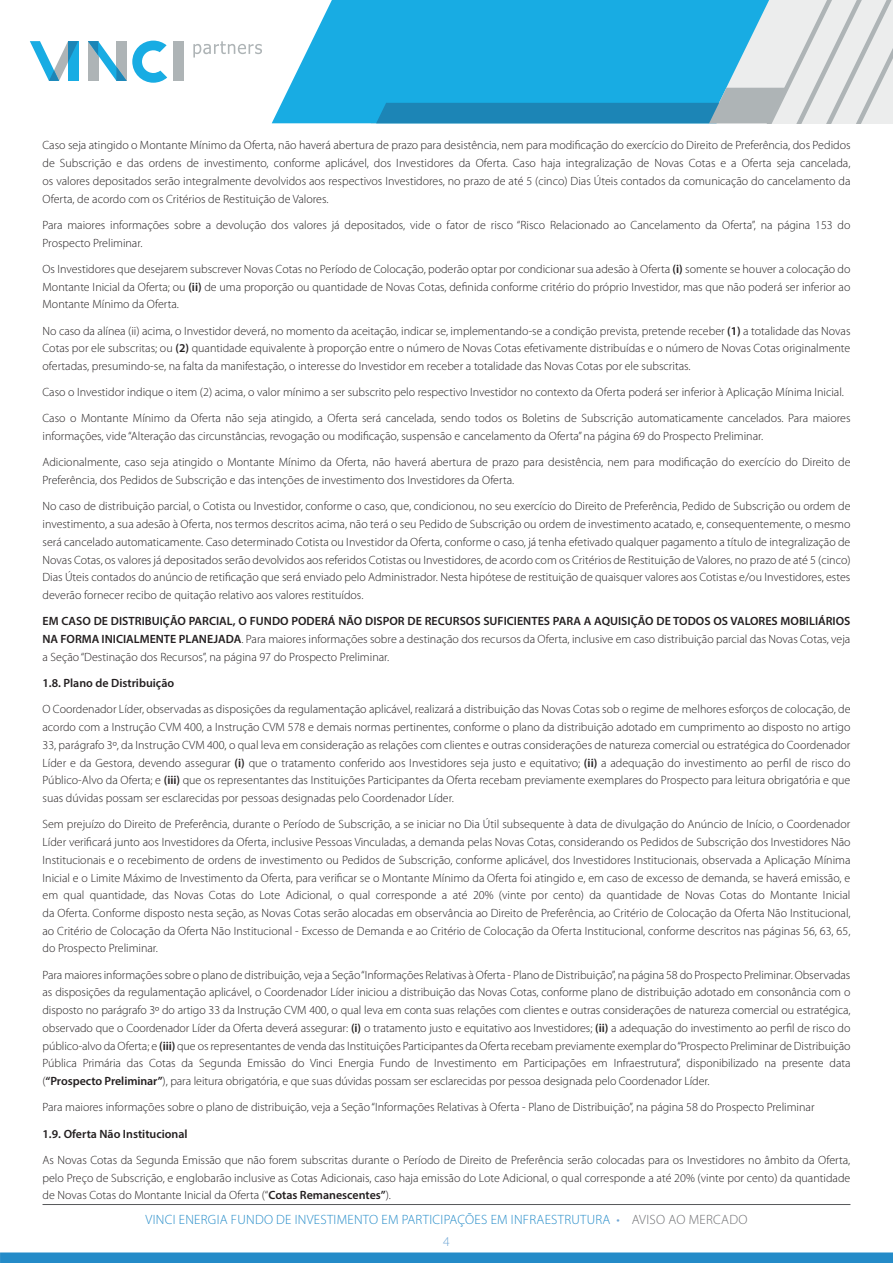
<style>
.page{position:relative;width:893px;height:1263px;background:#fff}
.page>*{position:absolute;margin:0;border:0;box-sizing:border-box;transform-origin:0 0}
.t1{font:300 13.5px/21.8px "Myriad Pro";letter-spacing:.02em;color:#248bc8;text-align:center}
.t2{font:300 12px/17.7px "Myriad Pro";color:#231f20;text-align:justify}
.t3{font:600 12px "Myriad Pro";color:#231f20}
.s1{font-weight:600}
.s2{color:#6fa6d5}
.s3{color:#6c6d70}
</style>
<div class="page">
<div style="left:0;top:1252px;width:893px;height:11px;background:#248bc8"></div>
<hr style="left:43px;top:1204px;width:807px;height:1px;background:#57585a">
<svg style="left:272px;top:0;width:104px;height:123px;fill:#18ace3"></svg>
<svg style="left:376px;top:0;width:516px;height:123px;background:#52b7dd"></svg>
<div style="left:173px;top:41px;width:11px;height:40px;background:#aeb4b6"></div>
<svg style="left:30px;top:41px;width:48px;height:40px"></svg>
<svg style="left:88px;top:41px;width:79px;height:42px"></svg>
<svg style="left:193px;top:41px;width:69px;height:17px"></svg>
<p class="t2" style="left:43px;top:137px;width:809px">Caso seja atingido o Montante Mínimo da Oferta, não haverá abertura de prazo para desistência, nem para modificação do exercício do Direito de Preferência, dos Pedidos de Subscrição e das ordens de investimento, conforme aplicável, dos Investidores da Oferta. Caso haja integralização de Novas Cotas e a Oferta seja cancelada, os valores depositados serão integralmente devolvidos aos respectivos Investidores, no prazo de até 5 (cinco) Dias Úteis contados da comunicação do cancelamento da Oferta, de acordo com os Critérios de Restituição de Valores.</p>
<p class="t2" style="left:43px;top:216px;width:809px">Para maiores informações sobre a devolução dos valores já depositados, vide o fator de risco “Risco Relacionado ao Cancelamento da Oferta”, na página 153 do<br>Prospecto Preliminar.</p>
<p class="t2" style="left:43px;top:260px;width:809px">Os Investidores que desejarem subscrever Novas Cotas no Período de Colocação, poderão optar por condicionar sua adesão à Oferta <span class="s1">(i)</span> somente se houver a colocação do Montante Inicial da Oferta; ou <span class="s1">(ii)</span> de uma proporção ou quantidade de Novas Cotas, definida conforme critério do próprio Investidor, mas que não poderá ser inferior ao Montante Mínimo da Oferta.</p>
<p class="t2" style="left:43px;top:322px;width:809px">No caso da alínea (ii) acima, o Investidor deverá, no momento da aceitação, indicar se, implementando-se a condição prevista, pretende receber <span class="s1">(1)</span> a totalidade das Novas Cotas por ele subscritas; ou <span class="s1">(2)</span> quantidade equivalente à proporção entre o número de Novas Cotas efetivamente distribuídas e o número de Novas Cotas originalmente ofertadas, presumindo-se, na falta da manifestação, o interesse do Investidor em receber a totalidade das Novas Cotas por ele subscritas.</p>
<p class="t2" style="left:43px;top:379px;width:809px;line-height:26.2px">Caso o Investidor indique o item (2) acima, o valor mínimo a ser subscrito pelo respectivo Investidor no contexto da Oferta poderá ser inferior à Aplicação Mínima Inicial.<br>Caso o Montante Mínimo da Oferta não seja atingido, a Oferta será cancelada, sendo todos os Boletins de Subscrição automaticamente cancelados. Para maiores</p>
<p class="t2" style="left:43px;top:423px;width:809px;line-height:26.2px">informações, vide “Alteração das circunstâncias, revogação ou modificação, suspensão e cancelamento da Oferta” na página 69 do Prospecto Preliminar.<br>Adicionalmente, caso seja atingido o Montante Mínimo da Oferta, não haverá abertura de prazo para desistência, nem para modificação do exercício do Direito de</p>
<p class="t2" style="left:43px;top:467px;width:809px;line-height:26.2px">Preferência, dos Pedidos de Subscrição e das intenções de investimento dos Investidores da Oferta.<br>No caso de distribuição parcial, o Cotista ou Investidor, conforme o caso, que, condicionou, no seu exercício do Direito de Preferência, Pedido de Subscrição ou ordem de</p>
<p class="t2" style="left:43px;top:515px;width:809px">investimento, a sua adesão à Oferta, nos termos descritos acima, não terá o seu Pedido de Subscrição ou ordem de investimento acatado, e, consequentemente, o mesmo será cancelado automaticamente. Caso determinado Cotista ou Investidor da Oferta, conforme o caso, já tenha efetivado qualquer pagamento a título de integralização de Novas Cotas, os valores já depositados serão devolvidos aos referidos Cotistas ou Investidores, de acordo com os Critérios de Restituição de Valores, no prazo de até 5 (cinco)<br>Dias Úteis contados do anúncio de retificação que será enviado pelo Administrador. Nesta hipótese de restituição de quaisquer valores aos Cotistas e/ou Investidores, estes deverão fornecer recibo de quitação relativo aos valores restituídos.</p>
<p class="t2" style="left:43px;top:613px;width:809px"><span class="s1">EM CASO DE DISTRIBUIÇÃO PARCIAL, O FUNDO PODERÁ NÃO DISPOR DE RECURSOS SUFICIENTES PARA A AQUISIÇÃO DE TODOS OS VALORES MOBILIÁRIOS NA FORMA INICIALMENTE PLANEJADA</span>. Para maiores informações sobre a destinação dos recursos da Oferta, inclusive em caso distribuição parcial das Novas Cotas, veja a Seção “Destinação dos Recursos”, na página 97 do Prospecto Preliminar.</p>
<p class="t3" style="left:43px;top:675px;width:133px">1.8. Plano de Distribuição</p>
<p class="t2" style="left:43px;top:701px;width:809px">O Coordenador Líder, observadas as disposições da regulamentação aplicável, realizará a distribuição das Novas Cotas sob o regime de melhores esforços de colocação, de acordo com a Instrução CVM 400, a Instrução CVM 578 e demais normas pertinentes, conforme o plano da distribuição adotado em cumprimento ao disposto no artigo 33, parágrafo 3º, da Instrução CVM 400, o qual leva em consideração as relações com clientes e outras considerações de natureza comercial ou estratégica do Coordenador Líder e da Gestora, devendo assegurar <span class="s1">(i)</span> que o tratamento conferido aos Investidores seja justo e equitativo; <span class="s1">(ii)</span> a adequação do investimento ao perfil de risco do Público-Alvo da Oferta; e <span class="s1">(iii)</span> que os representantes das Instituições Participantes da Oferta recebam previamente exemplares do Prospecto para leitura obrigatória e que suas dúvidas possam ser esclarecidas por pessoas designadas pelo Coordenador Líder.</p>
<p class="t2" style="left:43px;top:816px;width:809px">Sem prejuízo do Direito de Preferência, durante o Período de Subscrição, a se iniciar no Dia Útil subsequente à data de divulgação do Anúncio de Início, o Coordenador Líder verificará junto aos Investidores da Oferta, inclusive Pessoas Vinculadas, a demanda pelas Novas Cotas, considerando os Pedidos de Subscrição dos Investidores Não Institucionais e o recebimento de ordens de investimento ou Pedidos de Subscrição, conforme aplicável, dos Investidores Institucionais, observada a Aplicação Mínima Inicial e o Limite Máximo de Investimento da Oferta, para verificar se o Montante Mínimo da Oferta foi atingido e, em caso de excesso de demanda, se haverá emissão, e em qual quantidade, das Novas Cotas do Lote Adicional, o qual corresponde a até 20% (vinte por cento) da quantidade de Novas Cotas do Montante Inicial da Oferta. Conforme disposto nesta seção, as Novas Cotas serão alocadas em observância ao Direito de Preferência, ao Critério de Colocação da Oferta Não Institucional, ao Critério de Colocação da Oferta Não Institucional - Excesso de Demanda e ao Critério de Colocação da Oferta Institucional, conforme descritos nas páginas 56, 63, 65, do Prospecto Preliminar.</p>
<p class="t2" style="left:43px;top:966px;width:809px">Para maiores informações sobre o plano de distribuição, veja a Seção “Informações Relativas à Oferta - Plano de Distribuição”, na página 58 do Prospecto Preliminar. Observadas as disposições da regulamentação aplicável, o Coordenador Líder iniciou a distribuição das Novas Cotas, conforme plano de distribuição adotado em consonância com o disposto no parágrafo 3º do artigo 33 da Instrução CVM 400, o qual leva em conta suas relações com clientes e outras considerações de natureza comercial ou estratégica, observado que o Coordenador Líder da Oferta deverá assegurar: <span class="s1">(i)</span> o tratamento justo e equitativo aos Investidores; <span class="s1">(ii)</span> a adequação do investimento ao perfil de risco do público-alvo da Oferta; e <span class="s1">(iii)</span> que os representantes de venda das Instituições Participantes da Oferta recebam previamente exemplar do “Prospecto Preliminar de Distribuição Pública Primária das Cotas da Segunda Emissão do Vinci Energia Fundo de Investimento em Participações em Infraestrutura”, disponibilizado na presente data (<span class="s1">“Prospecto Preliminar”</span>), para leitura obrigatória, e que suas dúvidas possam ser esclarecidas por pessoa designada pelo Coordenador Líder.</p>
<p class="t2" style="left:43px;top:1099px;width:773px">Para maiores informações sobre o plano de distribuição, veja a Seção “Informações Relativas à Oferta - Plano de Distribuição”, na página 58 do Prospecto Preliminar</p>
<p class="t3" style="left:43px;top:1126px;width:147px">1.9. Oferta Não Institucional</p>
<p class="t2" style="left:43px;top:1151px;width:809px">As Novas Cotas da Segunda Emissão que não forem subscritas durante o Período de Direito de Preferência serão colocadas para os Investidores no âmbito da Oferta, pelo Preço de Subscrição, e englobarão inclusive as Cotas Adicionais, caso haja emissão do Lote Adicional, o qual corresponde a até 20% (vinte por cento) da quantidade de Novas Cotas do Montante Inicial da Oferta (“<span class="s1">Cotas Remanescentes”</span>).</p>
<p class="t1" style="left:146px;top:1209px;width:603px">VINCI ENERGIA FUNDO DE INVESTIMENTO EM PARTICIPAÇÕES EM INFRAESTRUTURA <span class="s2">•</span> <span class="s3">AVISO AO MERCADO<br></span><span class="s2">4</span></p>
</div>
